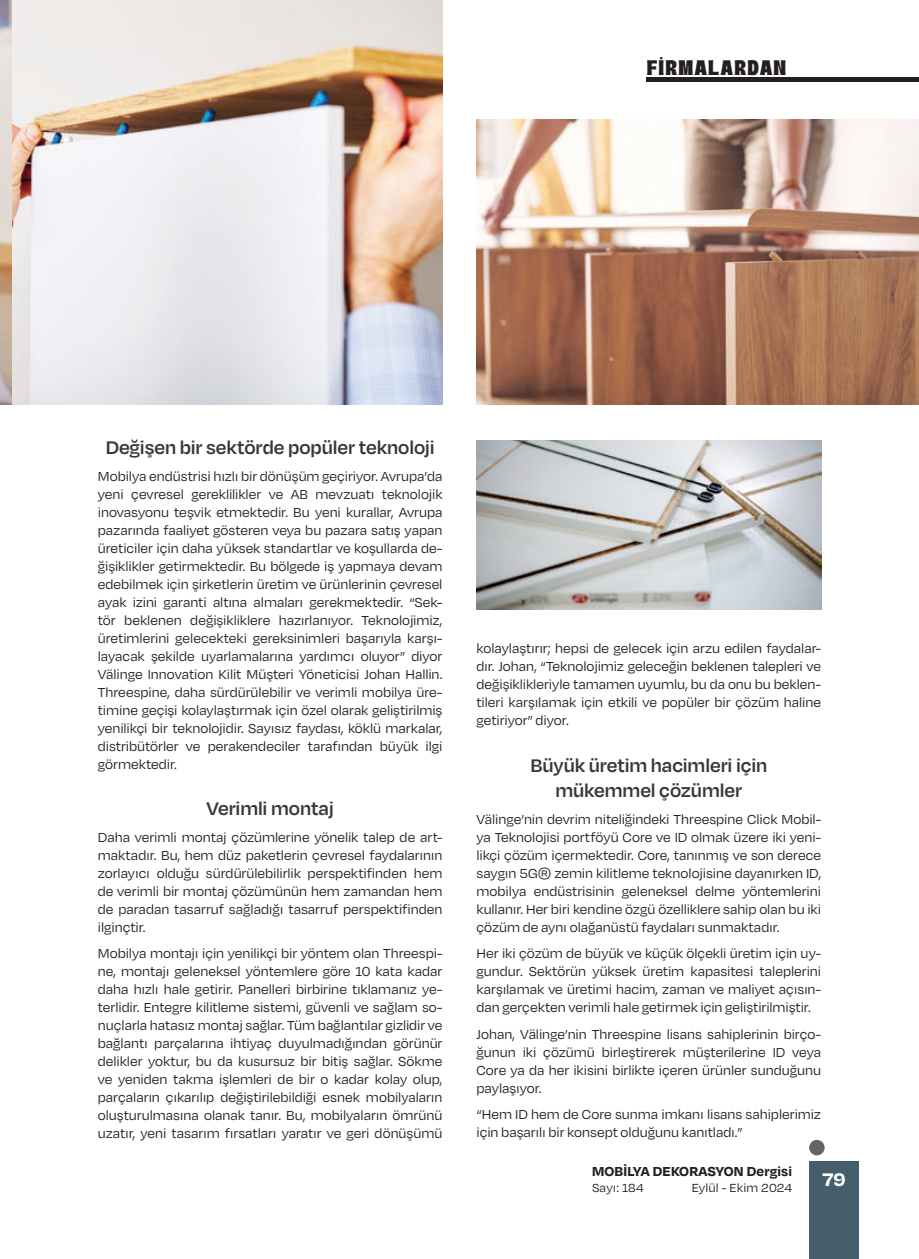
<style>
.page{position:relative;width:919px;height:1259px;background:#fff}
.page>*{position:absolute;margin:0;border:0;box-sizing:border-box;transform-origin:0 0}
.Arabaslik_Mobilya{font:600 21px/25.2px "Degular";letter-spacing:-.005em;color:#393839;text-align:center}
.t1{font:semi-expanded 21px "Boughy";letter-spacing:.055em;color:#231f20}
.t2{font:700 21px "Degular";color:#fff}
.Metin_Mobilya{font:15px/18px "Degular";color:#231f20;text-align:justify}
.t3{font:700 15px "Degular";letter-spacing:.01em;color:#231f20}
.t4{font:13.5px "Degular";letter-spacing:.01em;color:#231f20}
</style>
<div class="page">
<div style="left:646px;top:77px;width:272px;height:5px;background:#231f20"></div>
<div style="left:809px;top:1161px;width:49px;height:98px;background:#445e6a"></div>
<img style="left:0;top:0;width:442px;height:404px">
<img style="left:476px;top:119px;width:442px;height:285px">
<img style="left:476px;top:440px;width:345px;height:169px">
<div style="left:809px;top:1140px;width:15px;height:15px;background:#646568;border-radius:50%"></div>
<p class="t1" style="left:646px;top:57px;width:141px">FİRMALARDAN</p>
<p class="Arabaslik_Mobilya" style="left:106px;top:434px;width:330px">Değişen bir sektörde popüler teknoloji</p>
<p class="Metin_Mobilya" style="left:98px;top:466px;width:346px">Mobilya endüstrisi hızlı bir dönüşüm geçiriyor. Avrupa’da yeni çevresel gereklilikler ve AB mevzuatı teknolojik inovasyonu teşvik etmektedir. Bu yeni kurallar, Avrupa pazarında faaliyet gösteren veya bu pazara satış yapan üreticiler için daha yüksek standartlar ve koşullarda de&shy;ğişiklikler getirmektedir. Bu bölgede iş yapmaya devam edebilmek için şirketlerin üretim ve ürünlerinin çevresel ayak izini garanti altına almaları gerekmektedir. “Sek&shy;tör beklenen değişikliklere hazırlanıyor. Teknolojimiz, üretimlerini gelecekteki gereksinimleri başarıyla karşı&shy;layacak şekilde uyarlamalarına yardımcı oluyor” diyor Välinge Innovation Kilit Müşteri Yöneticisi Johan Hallin.<br>Threespine, daha sürdürülebilir ve verimli mobilya üre&shy;timine geçişi kolaylaştırmak için özel olarak geliştirilmiş yenilikçi bir teknolojidir. Sayısız faydası, köklü markalar, distribütörler ve perakendeciler tarafından büyük ilgi görmektedir.</p>
<p class="Arabaslik_Mobilya" style="left:206px;top:795px;width:129px">Verimli montaj</p>
<p class="Metin_Mobilya" style="left:98px;top:827px;width:346px">Daha verimli montaj çözümlerine yönelik talep de art&shy;maktadır. Bu, hem düz paketlerin çevresel faydalarının zorlayıcı olduğu sürdürülebilirlik perspektifinden hem de verimli bir montaj çözümünün hem zamandan hem de paradan tasarruf sağladığı tasarruf perspektifinden ilginçtir.</p>
<p class="Metin_Mobilya" style="left:98px;top:944px;width:346px">Mobilya montajı için yenilikçi bir yöntem olan Threespi&shy;ne, montajı geleneksel yöntemlere göre 10 kata kadar daha hızlı hale getirir. Panelleri birbirine tıklamanız ye&shy;terlidir. Entegre kilitleme sistemi, güvenli ve sağlam so&shy;nuçlarla hatasız montaj sağlar. Tüm bağlantılar gizlidir ve bağlantı parçalarına ihtiyaç duyulmadığından görünür delikler yoktur, bu da kusursuz bir bitiş sağlar. Sökme ve yeniden takma işlemleri de bir o kadar kolay olup, parçaların çıkarılıp değiştirilebildiği esnek mobilyaların oluşturulmasına olanak tanır. Bu, mobilyaların ömrünü uzatır, yeni tasarım fırsatları yaratır ve geri dönüşümü</p>
<p class="Metin_Mobilya" style="left:476px;top:639px;width:346px">kolaylaştırır; hepsi de gelecek için arzu edilen faydalar&shy;dır. Johan, “Teknolojimiz geleceğin beklenen talepleri ve değişiklikleriyle tamamen uyumlu, bu da onu bu beklen&shy;tileri karşılamak için etkili ve popüler bir çözüm haline getiriyor” diyor.</p>
<p class="Arabaslik_Mobilya" style="left:530px;top:751px;width:238px">Büyük üretim hacimleri için mükemmel çözümler</p>
<p class="Metin_Mobilya" style="left:476px;top:809px;width:346px">Välinge’nin devrim niteliğindeki Threespine Click Mobil&shy;ya Teknolojisi portföyü Core ve ID olmak üzere iki yeni&shy;likçi çözüm içermektedir. Core, tanınmış ve son derece saygın 5G® zemin kilitleme teknolojisine dayanırken ID, mobilya endüstrisinin geleneksel delme yöntemlerini kullanır. Her biri kendine özgü özelliklere sahip olan bu iki çözüm de aynı olağanüstü faydaları sunmaktadır.</p>
<p class="Metin_Mobilya" style="left:476px;top:944px;width:346px">Her iki çözüm de büyük ve küçük ölçekli üretim için uy&shy;gundur. Sektörün yüksek üretim kapasitesi taleplerini karşılamak ve üretimi hacim, zaman ve maliyet açısın&shy;dan gerçekten verimli hale getirmek için geliştirilmiştir.</p>
<p class="Metin_Mobilya" style="left:476px;top:1024px;width:346px">Johan, Välinge’nin Threespine lisans sahiplerinin birço&shy;ğunun iki çözümü birleştirerek müşterilerine ID veya Core ya da her ikisini birlikte içeren ürünler sunduğunu paylaşıyor.</p>
<p class="Metin_Mobilya" style="left:476px;top:1105px;width:346px">“Hem ID hem de Core sunma imkanı lisans sahiplerimiz için başarılı bir konsept olduğunu kanıtladı.”</p>
<p class="t3" style="left:592px;top:1161px;width:201px">MOBİLYA DEKORASYON Dergisi</p>
<p class="t4" style="left:592px;top:1179px;width:53px">Sayı: 184</p>
<p class="t4" style="left:692px;top:1179px;width:101px">Eylül - Ekim 2024</p>
<p class="t2" style="left:822px;top:1166px;width:25px">79</p>
</div>
